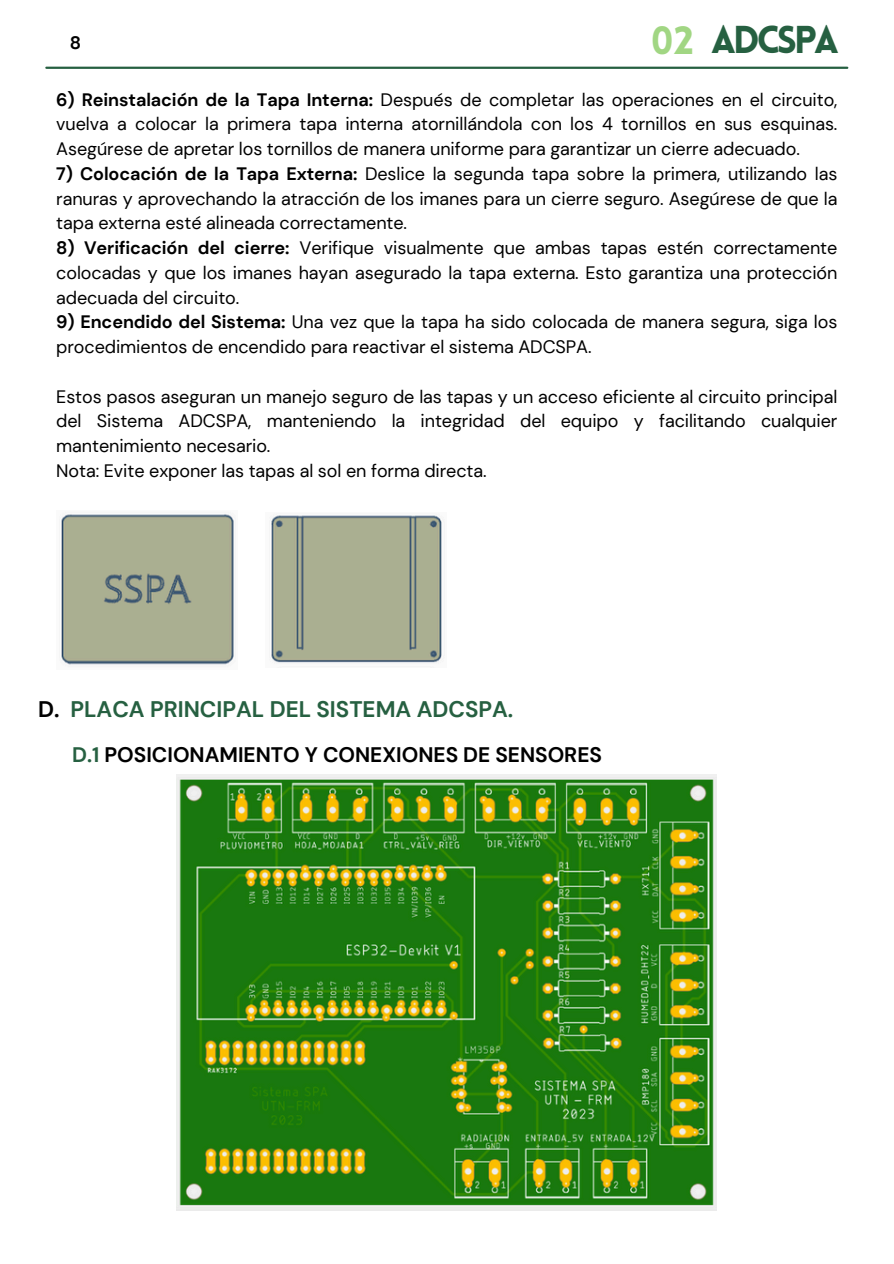
<style>
.page{position:relative;width:894px;height:1264px;background:#fff}
.page>*{position:absolute;margin:0;border:0;box-sizing:border-box;transform-origin:0 0}
.t1{font:900 37.95px "Lovelo";letter-spacing:-.075em;color:#266041}
.t2{font:700 22.5px "DM Sans";color:#266041}
.t3{font:700 21px "DM Sans";color:#000}
.t4{font:18px/24.8px "DM Sans";letter-spacing:-.005em;color:#000;text-align:justify}
.t5{font:700 18px "DM Sans";color:#000}
.s1{font-size:38.55px;color:#a1d683}
.s2{font-weight:700}
.s3{color:#000}
.s4{color:#266041}
</style>
<div class="page">
<hr style="left:46px;top:67px;width:801px;height:2px;background:#266041">
<img style="left:61px;top:514px;width:173px;height:151px">
<img style="left:271px;top:515px;width:171px;height:148px">
<img style="left:176px;top:774px;width:540px;height:436px">
<h2 class="t5" style="left:70px;top:31px;width:13px">8</h2>
<p class="t1" style="left:650px;top:25px;width:190px"><span class="s1">02</span> ADCSPA</p>
<p class="t4" style="left:56px;top:87px;width:782px"><span class="s2">6) Reinstalación de la Tapa Interna:</span> Después de completar las operaciones en el circuito, vuelva a colocar la primera tapa interna atornillándola con los 4 tornillos en sus esquinas.<br>Asegúrese de apretar los tornillos de manera uniforme para garantizar un cierre adecuado.</p>
<p class="t4" style="left:56px;top:161px;width:782px"><span class="s2">7) Colocación de la Tapa Externa:</span> Deslice la segunda tapa sobre la primera, utilizando las ranuras y aprovechando la atracción de los imanes para un cierre seguro. Asegúrese de que la tapa externa esté alineada correctamente.</p>
<p class="t4" style="left:56px;top:235px;width:782px"><span class="s2">8) Verificación del cierre:</span> Verifique visualmente que ambas tapas estén correctamente colocadas y que los imanes hayan asegurado la tapa externa. Esto garantiza una protección adecuada del circuito.</p>
<p class="t4" style="left:56px;top:310px;width:782px"><span class="s2">9) Encendido del Sistema:</span> Una vez que la tapa ha sido colocada de manera segura, siga los procedimientos de encendido para reactivar el sistema ADCSPA.</p>
<p class="t4" style="left:56px;top:384px;width:782px">Estos pasos aseguran un manejo seguro de las tapas y un acceso eficiente al circuito principal del Sistema ADCSPA, manteniendo la integridad del equipo y facilitando cualquier mantenimiento necesario.</p>
<p class="t4" style="left:56px;top:458px;width:432px">Nota: Evite exponer las tapas al sol en forma directa.</p>
<p class="t2" style="left:38px;top:695px;width:476px"><span class="s3">D.</span> PLACA PRINCIPAL DEL SISTEMA ADCSPA.</p>
<p class="t3" style="left:72px;top:740px;width:531px"><span class="s4">D.1</span> POSICIONAMIENTO Y CONEXIONES DE SENSORES</p>
</div>
